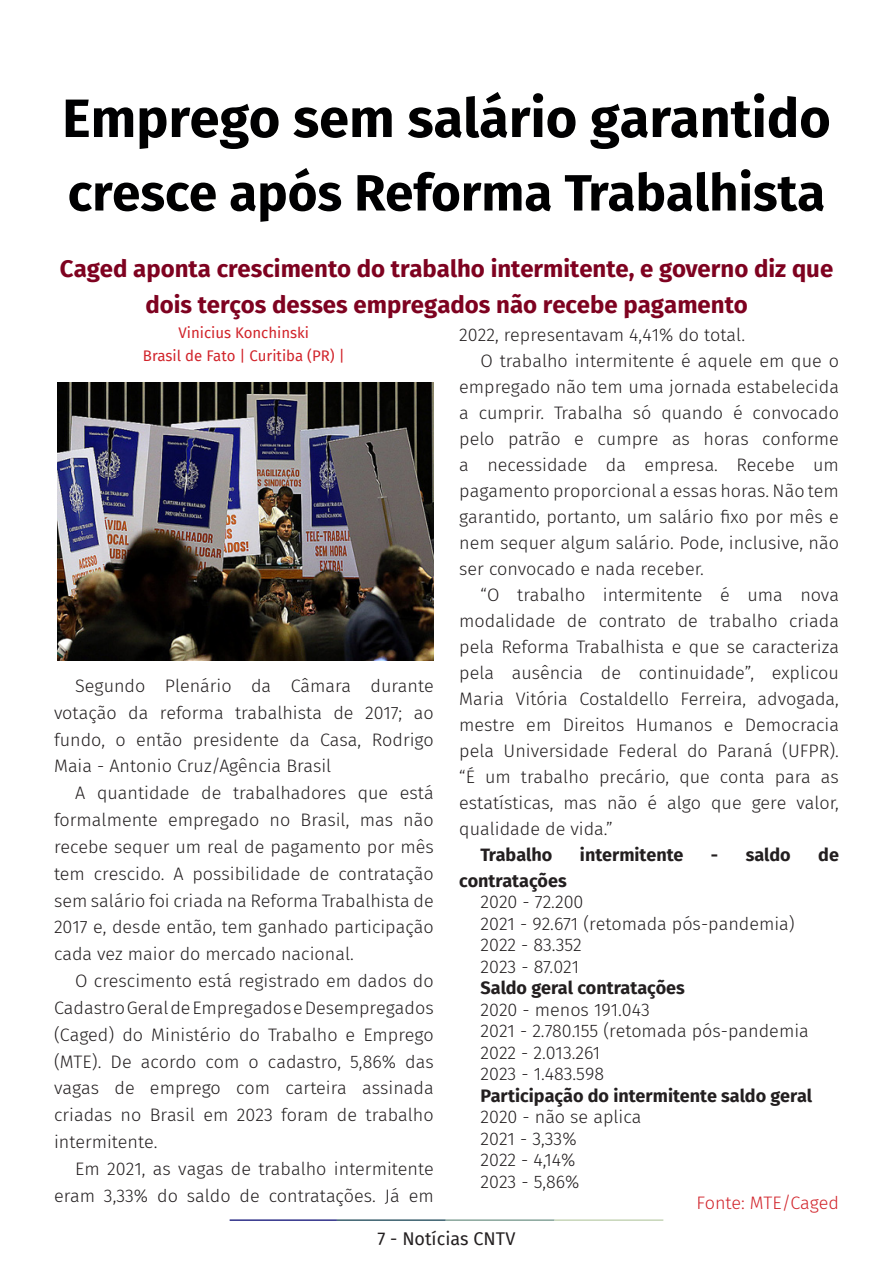
<style>
.page{position:relative;width:893px;height:1263px;background:#fff}
.page>*{position:absolute;margin:0;border:0;box-sizing:border-box;transform-origin:0 0}
.t1{font:700 54px "Fira Sans";color:#000001}
.t2{font:700 51px "Fira Sans";color:#000001}
.t3{font:700 24px/36px "Fira Sans";color:#7e0220;text-align:center}
.t4{font:300 18px/26px "Fira Sans";color:#231f20;text-align:justify}
.t5{font:700 18px "Fira Sans";color:#231f20}
.t6{font:300 18px "Fira Sans";color:#d1232a}
.t7{font:18px "Fira Sans";color:#231f20}
.t8{font:15px "Fira Sans";color:#d1232a}
</style>
<div class="page">
<hr style="left:230px;top:1219px;width:107px;height:2px;background:#2f3088">
<hr style="left:337px;top:1219px;width:109px;height:2px;background:#3a5f6d">
<hr style="left:446px;top:1219px;width:109px;height:2px;background:#87a59a">
<hr style="left:555px;top:1219px;width:108px;height:2px;background:#c6d5b7">
<img style="left:57px;top:382px;width:377px;height:278px">
<p class="t1" style="left:62px;top:73px;width:770px">Emprego sem salário garantido</p>
<p class="t2" style="left:68px;top:150px;width:759px">cresce após Reforma Trabalhista</p>
<p class="t3" style="left:60px;top:249px;width:775px">Caged aponta crescimento do trabalho intermitente, e governo diz que dois terços desses empregados não recebe pagamento</p>
<p class="t8" style="left:179px;top:321px;width:132px">Vinicius Konchinski</p>
<p class="t8" style="left:143px;top:344px;width:203px">Brasil de Fato | Curitiba (PR) |</p>
<p class="t4" style="left:54px;top:672px;width:381px;line-height:26.8px;text-indent:21px">Segundo Plenário da Câmara durante votação da reforma trabalhista de 2017; ao fundo, o então presidente da Casa, Rodrigo Maia - Antonio Cruz/Agência Brasil</p>
<p class="t4" style="left:54px;top:779px;width:381px;line-height:26.8px;text-indent:21px">A quantidade de trabalhadores que está formalmente empregado no Brasil, mas não recebe sequer um real de pagamento por mês tem crescido. A possibilidade de contratação sem salário foi criada na Reforma Trabalhista de 2017 e, desde então, tem ganhado participação cada vez maior do mercado nacional.</p>
<p class="t4" style="left:54px;top:967px;width:381px;line-height:26.8px;text-indent:21px">O crescimento está registrado em dados do Cadastro Geral de Empregados e Desempregados (Caged) do Ministério do Trabalho e Emprego (MTE). De acordo com o cadastro, 5,86% das vagas de emprego com carteira assinada criadas no Brasil em 2023 foram de trabalho intermitente.</p>
<p class="t4" style="left:54px;top:1155px;width:381px;line-height:26.8px;text-align:right">Em 2021, as vagas de trabalho intermitente eram 3,33% do saldo de contratações. Já em</p>
<p class="t4" style="left:459px;top:321px;width:287px">2022, representavam 4,41% do total.</p>
<p class="t4" style="left:459px;top:347px;width:381px;text-indent:21px">O trabalho intermitente é aquele em que o empregado não tem uma jornada estabelecida a cumprir. Trabalha só quando é convocado pelo patrão e cumpre as horas conforme a necessidade da empresa. Recebe um pagamento proporcional a essas horas. Não tem garantido, portanto, um salário fixo por mês e nem sequer algum salário. Pode, inclusive, não ser convocado e nada receber.</p>
<p class="t4" style="left:459px;top:581px;width:381px;text-indent:21px">“O trabalho intermitente é uma nova modalidade de contrato de trabalho criada pela Reforma Trabalhista e que se caracteriza pela ausência de continuidade”, explicou Maria Vitória Costaldello Ferreira, advogada, mestre em Direitos Humanos e Democracia pela Universidade Federal do Paraná (UFPR). “É um trabalho precário, que conta para as estatísticas, mas não é algo que gere valor, qualidade de vida.”</p>
<p class="t5" style="left:480px;top:839px;width:73px">Trabalho</p>
<p class="t5" style="left:580px;top:839px;width:105px">intermitente</p>
<p class="t5" style="left:711px;top:839px;width:81px">- saldo</p>
<p class="t5" style="left:818px;top:839px;width:22px">de</p>
<p class="t5" style="left:459px;top:865px;width:109px">contratações</p>
<p class="t4" style="left:480px;top:889px;width:104px">2020 - 72.200</p>
<p class="t4" style="left:480px;top:910px;width:316px">2021 - 92.671 (retomada pós-pandemia)</p>
<p class="t4" style="left:480px;top:932px;width:103px">2022 - 83.352</p>
<p class="t4" style="left:480px;top:953px;width:100px">2023 - 87.021</p>
<p class="t5" style="left:480px;top:973px;width:206px">Saldo geral contratações</p>
<p class="t4" style="left:480px;top:996px;width:171px">2020 - menos 191.043</p>
<p class="t4" style="left:480px;top:1018px;width:330px">2021 - 2.780.155 (retomada pós-pandemia</p>
<p class="t4" style="left:480px;top:1039px;width:121px">2022 - 2.013.261</p>
<p class="t4" style="left:480px;top:1061px;width:125px">2023 - 1.483.598</p>
<p class="t5" style="left:480px;top:1080px;width:333px">Participação do intermitente saldo geral</p>
<p class="t4" style="left:480px;top:1104px;width:162px">2020 - não se aplica</p>
<p class="t4" style="left:480px;top:1125px;width:98px">2021 - 3,33%</p>
<p class="t4" style="left:480px;top:1147px;width:96px">2022 - 4,14%</p>
<p class="t4" style="left:480px;top:1168px;width:101px">2023 - 5,86%</p>
<p class="t6" style="left:696px;top:1190px;width:144px">Fonte: MTE/Caged</p>
<p class="t7" style="left:378px;top:1225px;width:139px">7 - Notícias CNTV</p>
</div>
